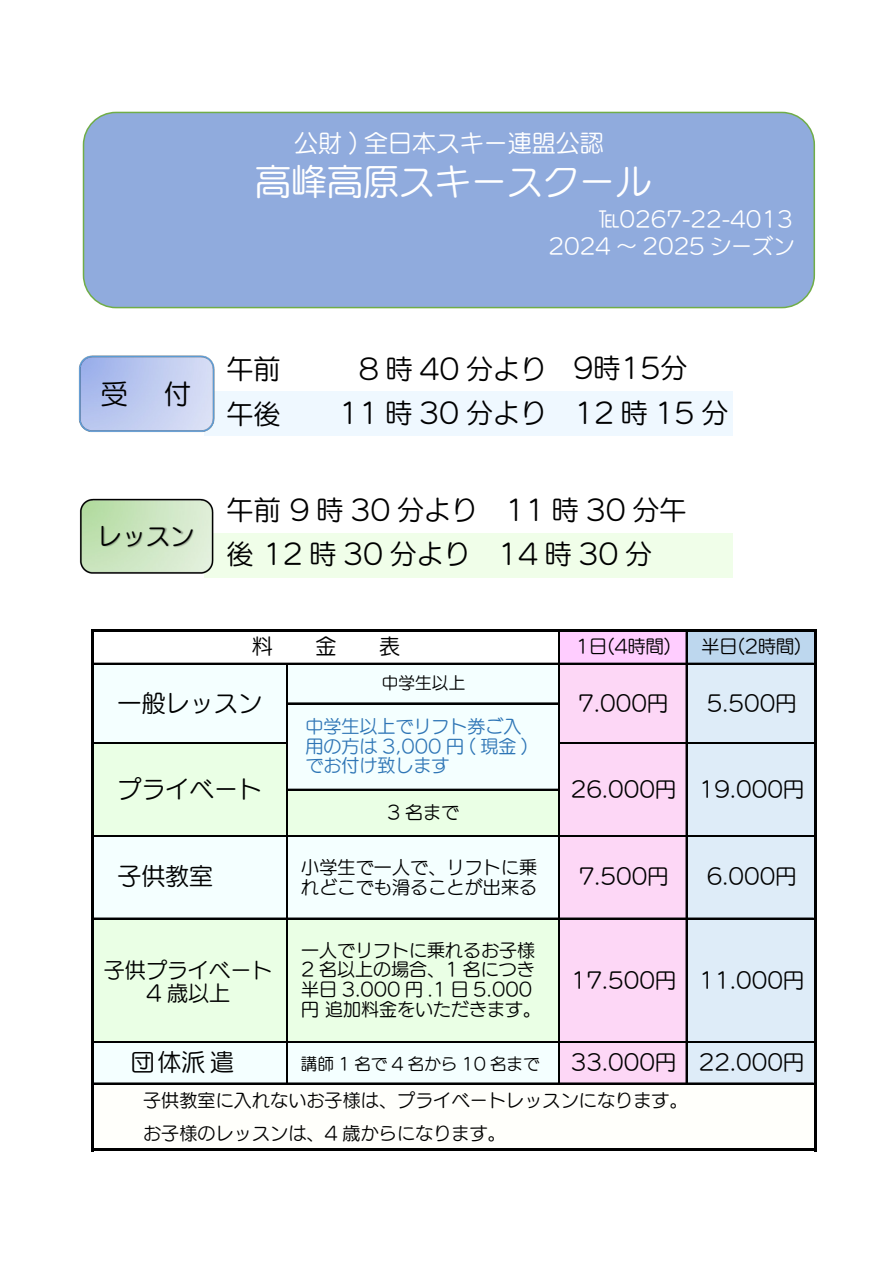
<style>
.page{position:relative;width:893px;height:1263px;background:#fff}
.page>*{position:absolute;margin:0;border:0;box-sizing:border-box;transform-origin:0 0}
.t1{font:36px "UD Marugo Large Pr 6 N M";color:#fff}
.t2{font:27px/44.2px "UD Marugo Large Pr 6 N M";color:#000}
.t3{font:24px "UD Marugo Large Pr 6 N M";letter-spacing:.005em;color:#000}
.t4{font:24px "UD Marugo Large Pr 6 N M";color:#fff}
.t5{font:21.15px "UD Marugo Large Pr 6 N M";color:#fff}
.t6{font:21px/22.8px "UD Marugo Large Pr 6 N M";color:#000;text-align:center}
.t7{font:21px "UD Marugo Large Pr 6 N M";color:#fff}
.t8{font:18px/19.8px "UD Marugo Large Pr 6 N M";letter-spacing:.01em;color:#000}
.t9{font:18px/19.8px "UD Marugo Large Pr 6 N M";color:#2f76b6}
.t10{font:16.5px "UD Marugo Large Pr 6 N M";color:#000}
</style>
<div class="page">
<div style="left:204px;top:392px;width:529px;height:44px;background:#eff8ff"></div>
<div style="left:204px;top:533px;width:529px;height:45px;background:#f0fee9"></div>
<div style="left:559px;top:631px;width:128px;height:33px;background:#ffcdff"></div>
<div style="left:687px;top:631px;width:128px;height:33px;background:#bdd7ee"></div>
<div style="left:92px;top:664px;width:467px;height:79px;background:#f4ffff"></div>
<div style="left:559px;top:664px;width:128px;height:79px;background:#fdd7f6"></div>
<div style="left:687px;top:664px;width:128px;height:79px;background:#deecf8"></div>
<div style="left:92px;top:743px;width:195px;height:47px;background:#eaffe5"></div>
<div style="left:287px;top:743px;width:272px;height:47px;background:#f4ffff"></div>
<div style="left:559px;top:743px;width:128px;height:47px;background:#fdd7f6"></div>
<div style="left:687px;top:743px;width:128px;height:47px;background:#deecf8"></div>
<div style="left:92px;top:790px;width:467px;height:46px;background:#eaffe5"></div>
<div style="left:559px;top:790px;width:128px;height:46px;background:#fdd7f6"></div>
<div style="left:687px;top:790px;width:128px;height:46px;background:#deecf8"></div>
<div style="left:92px;top:836px;width:467px;height:83px;background:#f4ffff"></div>
<div style="left:559px;top:836px;width:128px;height:83px;background:#fdd7f6"></div>
<div style="left:687px;top:836px;width:128px;height:83px;background:#deecf8"></div>
<div style="left:92px;top:919px;width:467px;height:123px;background:#eaffe5"></div>
<div style="left:559px;top:919px;width:128px;height:123px;background:#fdd7f6"></div>
<div style="left:687px;top:919px;width:128px;height:123px;background:#deecf8"></div>
<div style="left:92px;top:1042px;width:467px;height:42px;background:#f4ffff"></div>
<div style="left:559px;top:1042px;width:128px;height:42px;background:#fdd7f6"></div>
<div style="left:687px;top:1042px;width:128px;height:42px;background:#deecf8"></div>
<div style="left:92px;top:1084px;width:723px;height:66px;background:#fffffb"></div>
<hr style="left:94px;top:742px;width:194px;height:1px;background:#000">
<hr style="left:94px;top:743px;width:194px;height:1px;background:#000">
<hr style="left:91px;top:629px;width:3px;height:522px;background:#000">
<hr style="left:558px;top:632px;width:2px;height:452px;background:#000">
<hr style="left:686px;top:632px;width:1px;height:452px;background:#000">
<hr style="left:814px;top:632px;width:3px;height:519px;background:#000">
<hr style="left:286px;top:664px;width:2px;height:420px;background:#000">
<hr style="left:94px;top:629px;width:723px;height:3px;background:#000">
<hr style="left:94px;top:663px;width:720px;height:1px;background:#000">
<hr style="left:288px;top:703px;width:272px;height:1px;background:#000">
<hr style="left:560px;top:742px;width:254px;height:1px;background:#000">
<hr style="left:560px;top:743px;width:254px;height:1px;background:#000">
<hr style="left:288px;top:789px;width:272px;height:1px;background:#000">
<hr style="left:94px;top:835px;width:720px;height:2px;background:#000">
<hr style="left:94px;top:918px;width:720px;height:1px;background:#000">
<hr style="left:94px;top:1041px;width:720px;height:1px;background:#000">
<hr style="left:94px;top:1042px;width:720px;height:1px;background:#000">
<hr style="left:94px;top:1083px;width:720px;height:1px;background:#000">
<hr style="left:94px;top:1148px;width:723px;height:3px;background:#000">
<img style="left:78px;top:355px;width:139px;height:77px">
<img style="left:79px;top:498px;width:135px;height:76px">
<img style="left:84px;top:512px;width:125px;height:57px">
<div style="left:84px;top:112px;width:730px;height:196px;background:#90abdd;border-radius:33px"></div>
<div style="left:83px;top:112px;width:732px;height:196px;border:2px solid #70ad47;border-radius:33px"></div>
<h3 class="t4" style="left:294px;top:129px;width:311px">公財 ) 全日本スキー連盟公認</h3>
<h1 class="t1" style="left:255px;top:161px;width:397px">高峰高原スキースクール</h1>
<p class="t5" style="left:598px;top:207px;width:196px">℡0267-22-4013</p>
<p class="t7" style="left:548px;top:234px;width:247px">2024 ～ 2025 シーズン</p>
<h2 class="t2" style="left:101px;top:372px;width:28px">受</h2>
<h2 class="t2" style="left:164px;top:372px;width:28px">付</h2>
<h3 class="t3" style="left:98px;top:523px;width:98px">レッスン</h3>
<h2 class="t2" style="left:227px;top:348px;width:56px">午前午後</h2>
<h2 class="t2" style="left:359px;top:348px;width:330px">8 時 40 分より 9時15分</h2>
<h2 class="t2" style="left:339px;top:391px;width:391px">11 時 30 分より　12 時 15 分</h2>
<h2 class="t2" style="left:227px;top:489px;width:461px">午前 9 時 30 分より　11 時 30 分午後 12 時 30 分より　14 時 30 分</h2>
<p class="t8" style="left:576px;top:637px;width:97px">1日(4時間)</p>
<p class="t8" style="left:702px;top:637px;width:102px">半日(2時間)</p>
<h3 class="t3" style="left:118px;top:689px;width:146px">一般レッスン</h3>
<p class="t10" style="left:382px;top:674px;width:85px">中学生以上</p>
<p class="t9" style="left:306px;top:717px;width:224px">中学生以上でリフト券ご入用の方は 3,000 円 ( 現金 )でお付け致します</p>
<p class="t6" style="left:578px;top:692px;width:91px">7.000円</p>
<p class="t6" style="left:707px;top:692px;width:91px">5.500円</p>
<h3 class="t3" style="left:118px;top:775px;width:146px">プライベート</h3>
<p class="t6" style="left:571px;top:778px;width:235px">26.000円 19.000円</p>
<p class="t8" style="left:387px;top:803px;width:73px">3 名まで</p>
<h3 class="t3" style="left:117px;top:863px;width:97px">子供教室</h3>
<p class="t8" style="left:301px;top:858px;width:237px">小学生で一人で、リフトに乗れどこでも滑ることが出来る</p>
<p class="t6" style="left:579px;top:866px;width:91px">7.500円</p>
<p class="t6" style="left:707px;top:866px;width:91px">6.000円</p>
<p class="t6" style="left:104px;top:959px;width:170px">子供プライベート<br>4 歳以上</p>
<p class="t8" style="left:301px;top:941px;width:241px">一人でリフトに乗れるお子様<br>2 名以上の場合、1 名につき半日 3.000 円 .1 日 5.000円追加料金をいただきます。</p>
<p class="t6" style="left:571px;top:969px;width:235px">17.500円 11.000円</p>
<h3 class="t3" style="left:131px;top:1049px;width:105px">団体派遣</h3>
<p class="t10" style="left:301px;top:1055px;width:240px">講師 1 名で 4 名から 10 名まで</p>
<p class="t6" style="left:571px;top:1051px;width:235px">33.000円 22.000円</p>
<p class="t8" style="left:143px;top:1084px;width:546px;line-height:33.2px">子供教室に入れないお子様は、プライベートレッスンになります。お子様のレッスンは、4 歳からになります。</p>
</div>
